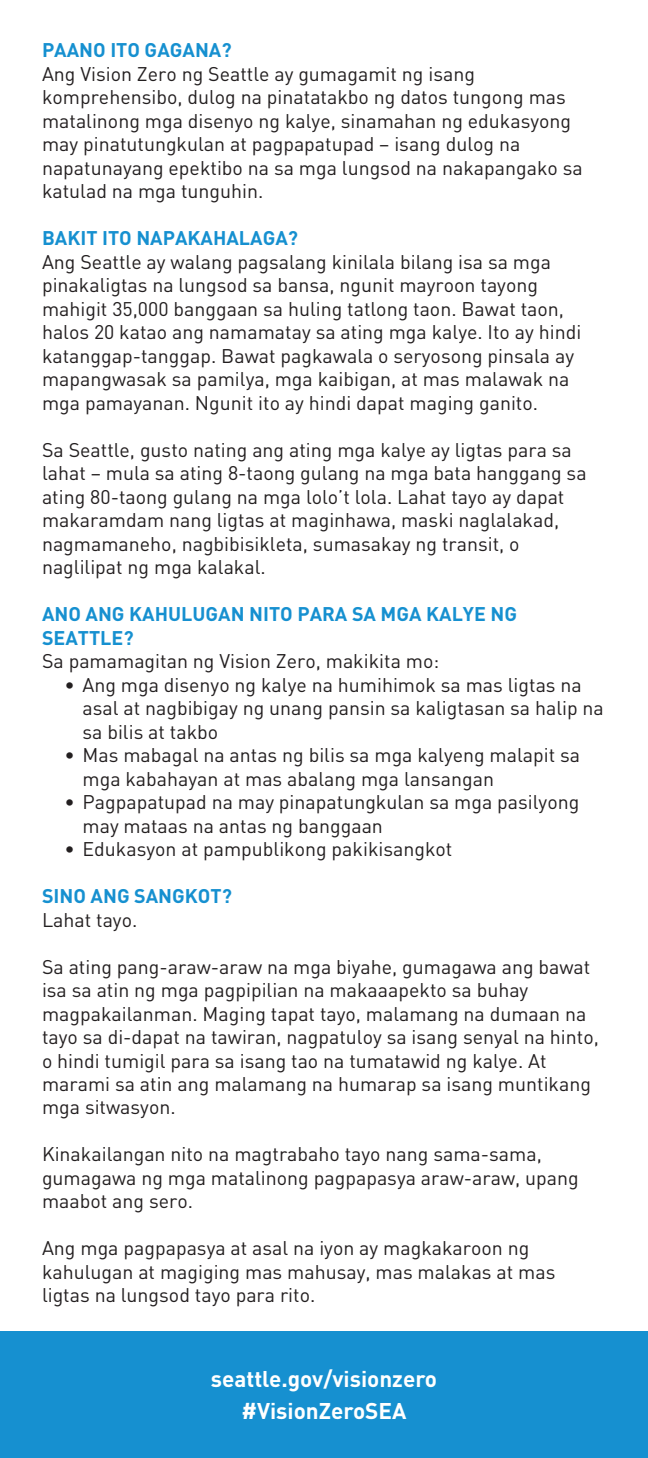
<style>
.page{position:relative;width:648px;height:1458px;background:#fff}
.page>*{position:absolute;margin:0;border:0;box-sizing:border-box;transform-origin:0 0}
.t1{font:700 22.5px/31.3px "DIN Pro";color:#fff;text-align:center}
.t2{font:19.57px/23.4px "DIN Pro";color:#231f20}
.t3{font:700 19.57px/23.4px "DIN Pro";color:#1690d0}
</style>
<div class="page">
<div style="left:0;top:1331px;width:648px;height:127px;background:#1690d0"></div>
<p class="t3" style="left:42px;top:36px;width:191px">PAANO ITO GAGANA?</p>
<p class="t2" style="left:42px;top:60px;width:542px">Ang Vision Zero ng Seattle ay gumagamit ng isang komprehensibo, dulog na pinatatakbo ng datos tungong mas matalinong mga disenyo ng kalye, sinamahan ng edukasyong may pinatutungkulan at pagpapatupad – isang dulog na napatunayang epektibo na sa mga lungsod na nakapangako sa katulad na mga tunguhin.</p>
<p class="t3" style="left:42px;top:224px;width:258px">BAKIT ITO NAPAKAHALAGA?</p>
<p class="t2" style="left:42px;top:248px;width:541px">Ang Seattle ay walang pagsalang kinilala bilang isa sa mga pinakaligtas na lungsod sa bansa, ngunit mayroon tayong mahigit 35,000 banggaan sa huling tatlong taon. Bawat taon, halos 20 katao ang namamatay sa ating mga kalye. Ito ay hindi katanggap-tanggap. Bawat pagkawala o seryosong pinsala ay mapangwasak sa pamilya, mga kaibigan, at mas malawak na mga pamayanan. Ngunit ito ay hindi dapat maging ganito.</p>
<p class="t2" style="left:42px;top:436px;width:546px">Sa Seattle, gusto nating ang ating mga kalye ay ligtas para sa lahat – mula sa ating 8-taong gulang na mga bata hanggang sa ating 80-taong gulang na mga lolo’t lola. Lahat tayo ay dapat makaramdam nang ligtas at maginhawa, maski naglalakad, nagmamaneho, nagbibisikleta, sumasakay ng transit, o naglilipat ng mga kalakal.</p>
<p class="t3" style="left:42px;top:600px;width:477px">ANO ANG KAHULUGAN NITO PARA SA MGA KALYE NG<br>SEATTLE?</p>
<p class="t2" style="left:42px;top:647px;width:399px">Sa pamamagitan ng Vision Zero, makikita mo:</p>
<p class="t2" style="left:83px;top:671px;width:523px;text-indent:-18px">• Ang mga disenyo ng kalye na humihimok sa mas ligtas na asal at nagbibigay ng unang pansin sa kaligtasan sa halip na sa bilis at takbo</p>
<p class="t2" style="left:83px;top:741px;width:499px;text-indent:-18px">• Mas mabagal na antas ng bilis sa mga kalyeng malapit sa mga kabahayan at mas abalang mga lansangan</p>
<p class="t2" style="left:83px;top:788px;width:498px;text-indent:-18px">• Pagpapatupad na may pinapatungkulan sa mga pasilyong may mataas na antas ng banggaan</p>
<p class="t2" style="left:64px;top:835px;width:389px">• Edukasyon at pampublikong pakikisangkot</p>
<p class="t3" style="left:42px;top:882px;width:191px">SINO ANG SANGKOT?</p>
<p class="t2" style="left:42px;top:906px;width:97px">Lahat tayo.</p>
<p class="t2" style="left:42px;top:953px;width:558px">Sa ating pang-araw-araw na mga biyahe, gumagawa ang bawat isa sa atin ng mga pagpipilian na makaaapekto sa buhay magpakailanman. Maging tapat tayo, malamang na dumaan na tayo sa di-dapat na tawiran, nagpatuloy sa isang senyal na hinto, o hindi tumigil para sa isang tao na tumatawid ng kalye. At marami sa atin ang malamang na humarap sa isang muntikang mga sitwasyon.</p>
<p class="t2" style="left:42px;top:1141px;width:538px">Kinakailangan nito na magtrabaho tayo nang sama-sama, gumagawa ng mga matalinong pagpapasya araw-araw, upang maabot ang sero.</p>
<p class="t2" style="left:42px;top:1235px;width:515px">Ang mga pagpapasya at asal na iyon ay magkakaroon ng kahulugan at magiging mas mahusay, mas malakas at mas ligtas na lungsod tayo para rito.</p>
<p class="t1" style="left:211px;top:1361px;width:228px">seattle.gov/visionzero #VisionZeroSEA</p>
</div>
